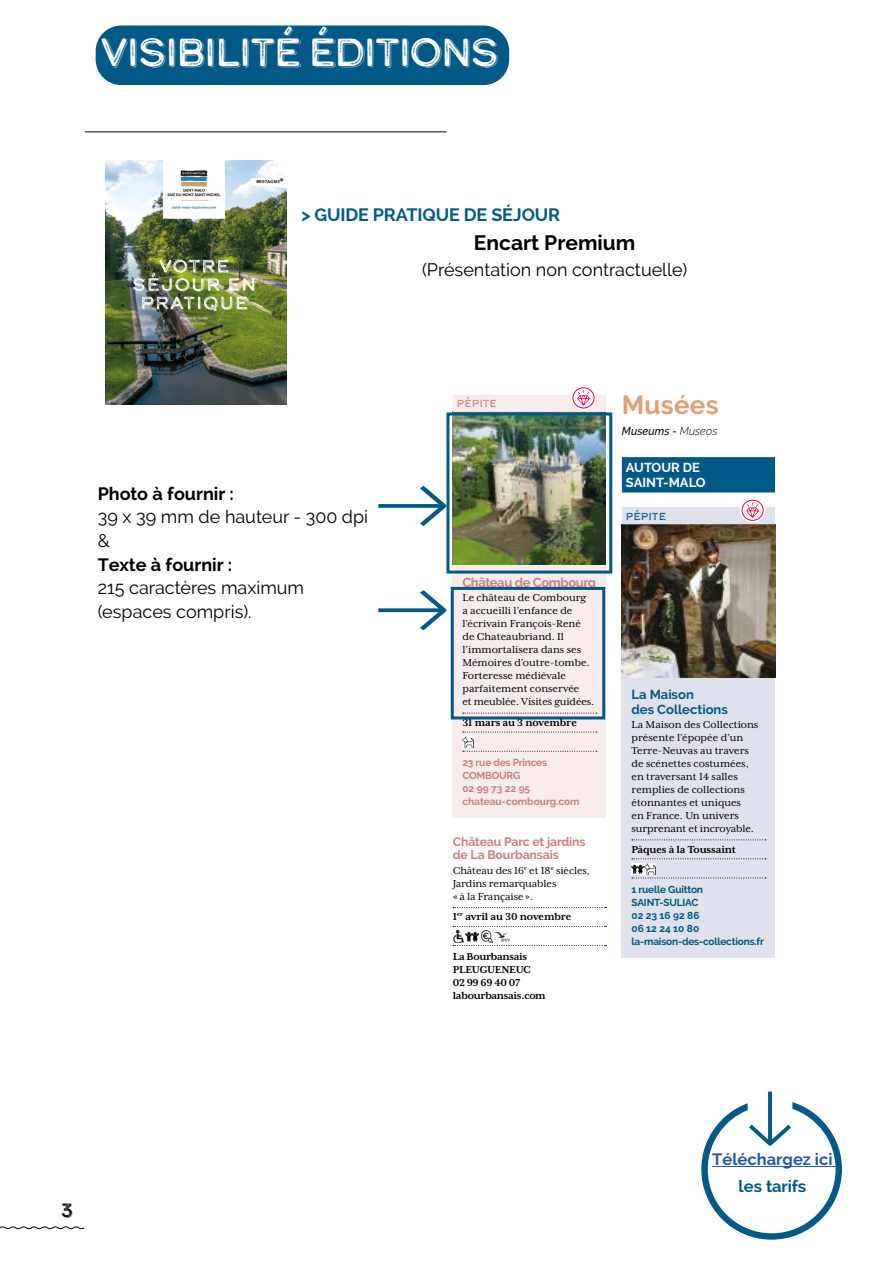
<style>
.page{position:relative;width:893px;height:1263px;background:#fff}
.page>*{position:absolute;margin:0;border:0;box-sizing:border-box;transform-origin:0 0}
.t1{font:39px "Calder Dark Grit Shadow";letter-spacing:-.06em;color:#fff}
.t2{font:700 25.95px "Raleway";letter-spacing:.01em;color:#e0a172}
.t3{font:700 21px "Raleway";color:#000}
.t4{font:19.2px "Calder Dark Grit Shadow";color:#000}
.t5{font:18px/23.7px "Raleway";color:#000}
.t6{font:700 18px "Raleway";color:#000}
.t7{font:700 18px "Raleway";letter-spacing:-.01em;color:#005986}
.t8{font:700 16.5px "Raleway";color:#275b9b}
.t9{font:700 16.5px "Raleway";letter-spacing:-.01em;color:#005986}
.t10{font:700 13.05px/14.4px "Raleway";color:#005986}
.t11{font:700 13.05px/14.4px "Raleway";color:#fff}
.t12{font:700 13.05px "Raleway";letter-spacing:-.03em;color:#cb7e81}
.t13{font:700 12.3px/13px "Raleway";letter-spacing:-.01em;color:#cb7e81}
.t14{font:11.55px/13px "Mrs Eaves XL Serif OT";color:#000}
.t15{font:700 11.55px/13px "Mrs Eaves XL Serif OT";letter-spacing:-.025em;color:#000}
.t16{font:italic 500 11.55px "Raleway";letter-spacing:.01em;color:#000;scale:.93 1}
.t17{font:700 10.05px/13px "Raleway";letter-spacing:-.02em;color:#005986}
.t18{font:700 10.05px/13px "Raleway";letter-spacing:-.015em;color:#cb7e81}
.t19{font:10.05px "Calder Dark Grit";color:#cb7e81}
.t20{font:10.05px "Calder Dark Grit";color:#005986}
.s1{font-weight:300}
</style>
<div class="page">
<svg style="left:0;top:1226px;width:85px;height:4px"></svg>
<img style="left:105px;top:161px;width:182px;height:244px">
<hr style="left:85px;top:132px;width:361px;height:1px;background:#000">
<div style="left:453px;top:565px;width:153px;height:253px;background:#f7eceb"></div>
<img style="left:453px;top:416px;width:153px;height:149px">
<div style="left:453px;top:395px;width:153px;height:17px;background:#f7eceb"></div>
<svg style="left:571px;top:386px;width:25px;height:24px"></svg>
<svg style="left:573px;top:388px;width:21px;height:20px"></svg>
<div style="left:573px;top:387px;width:21px;height:21px;border:1px solid #e50046;border-radius:50%"></div>
<svg style="left:577px;top:390px;width:13px;height:16px"></svg>
<svg style="left:463px;top:713px;width:134px;height:1px"></svg>
<svg style="left:462px;top:732px;width:135px;height:20px"></svg>
<svg style="left:453px;top:907px;width:154px;height:1px"></svg>
<svg style="left:453px;top:926px;width:154px;height:20px"></svg>
<img style="left:494px;top:929px;width:15px;height:15px">
<div style="left:622px;top:457px;width:153px;height:21px;background:#005986"></div>
<div style="left:622px;top:472px;width:153px;height:20px;background:#005986"></div>
<div style="left:622px;top:677px;width:153px;height:280px;background:#dfe2ec"></div>
<img style="left:622px;top:524px;width:153px;height:153px">
<div style="left:622px;top:507px;width:153px;height:17px;background:#dfe2ec"></div>
<svg style="left:740px;top:498px;width:25px;height:24px"></svg>
<svg style="left:742px;top:500px;width:21px;height:20px"></svg>
<div style="left:742px;top:500px;width:21px;height:21px;border:1px solid #e50046;border-radius:50%"></div>
<svg style="left:746px;top:502px;width:13px;height:16px"></svg>
<svg style="left:632px;top:839px;width:134px;height:1px"></svg>
<svg style="left:631px;top:858px;width:135px;height:21px"></svg>
<div style="left:446px;top:412px;width:166px;height:161px;border:3px solid #005986"></div>
<div style="left:451px;top:587px;width:154px;height:132px;border:3px solid #005986"></div>
<svg style="left:378px;top:486px;width:69px;height:40px"></svg>
<svg style="left:701px;top:1091px;width:141px;height:149px"></svg>
<hr style="left:712px;top:1166px;width:124px;height:1px;background:#275b9b">
<div style="left:96px;top:26px;width:413px;height:59px;background:#005986;border-radius:26px"></div>
<svg style="left:378px;top:590px;width:69px;height:41px"></svg>
<h1 class="t1" style="left:100px;top:26px;width:401px">VISIBILITÉ ÉDITIONS</h1>
<h3 class="t7" style="left:301px;top:204px;width:260px">&gt; GUIDE PRATIQUE DE SÉJOUR</h3>
<h3 class="t3" style="left:474px;top:231px;width:163px">Encart Premium</h3>
<h3 class="t5" style="left:422px;top:258px;width:267px">(Présentation non contractuelle)</h3>
<h3 class="t6" style="left:98px;top:483px;width:137px">Photo à fournir :</h3>
<h3 class="t5" style="left:98px;top:505px;width:272px">39 x 39 mm de hauteur - 300 dpi &amp;</h3>
<h3 class="t6" style="left:98px;top:554px;width:136px">Texte à fournir :</h3>
<h3 class="t5" style="left:98px;top:576px;width:208px">215 caractères maximum (espaces compris).</h3>
<p class="t19" style="left:457px;top:397px;width:41px">PÉPITE</p>
<p class="t12" style="left:462px;top:575px;width:135px">Château de Combourg</p>
<p class="t14" style="left:462px;top:591px;width:133px">Le château de Combourg a accueilli l’enfance de l’écrivain François-René de Chateaubriand. Il l’immortalisera dans ses<br>Mémoires d’outre-tombe.<br>Forteresse médiévale parfaitement conservée<br>et meublée. Visites guidées.</p>
<p class="t15" style="left:462px;top:716px;width:116px">31 mars au 3 novembre</p>
<p class="t18" style="left:462px;top:756px;width:119px">23 rue des Princes<br>COMBOURG<br>02 99 73 22 95 chateau-combourg.com</p>
<p class="t13" style="left:453px;top:835px;width:134px">Château Parc et jardins de La Bourbansais</p>
<p class="t14" style="left:453px;top:864px;width:139px">Château des 16<sup>e</sup> et 18<sup>e</sup> siècles,<br>Jardins remarquables<br>«à la Française».</p>
<p class="t15" style="left:453px;top:910px;width:120px">1<sup>er</sup> avril au 30 novembre</p>
<p class="t15" style="left:453px;top:950px;width:94px">La Bourbansais<br>PLEUGUENEUC<br>02 99 69 40 07 labourbansais.com</p>
<h2 class="t2" style="left:622px;top:390px;width:98px">Musées</h2>
<p class="t16" style="left:622px;top:424px;width:104px">Museums - <span class="s1">Museos</span></p>
<p class="t11" style="left:626px;top:461px;width:81px">AUTOUR DE<br>SAINT-MALO</p>
<p class="t20" style="left:626px;top:509px;width:41px">PÉPITE</p>
<p class="t10" style="left:631px;top:687px;width:98px">La Maison<br>des Collections</p>
<p class="t14" style="left:631px;top:718px;width:128px">La Maison des Collections présente l’épopée d’un<br>Terre-Neuvas au travers de scénettes costumées, en traversant 14 salles remplies de collections étonnantes et uniques<br>en France. Un univers surprenant et incroyable.</p>
<p class="t15" style="left:631px;top:843px;width:106px">Pâques à la Toussaint</p>
<p class="t17" style="left:631px;top:883px;width:134px">1 ruelle Guitton<br>SAINT-SULIAC<br>02 23 16 92 86<br>06 12 24 10 80 la-maison-des-collections.fr</p>
<h3 class="t4" style="left:61px;top:1197px;width:14px">3</h3>
<h3 class="t8" style="left:712px;top:1150px;width:122px">Téléchargez ici</h3>
<h3 class="t9" style="left:738px;top:1177px;width:69px">les tarifs</h3>
</div>
